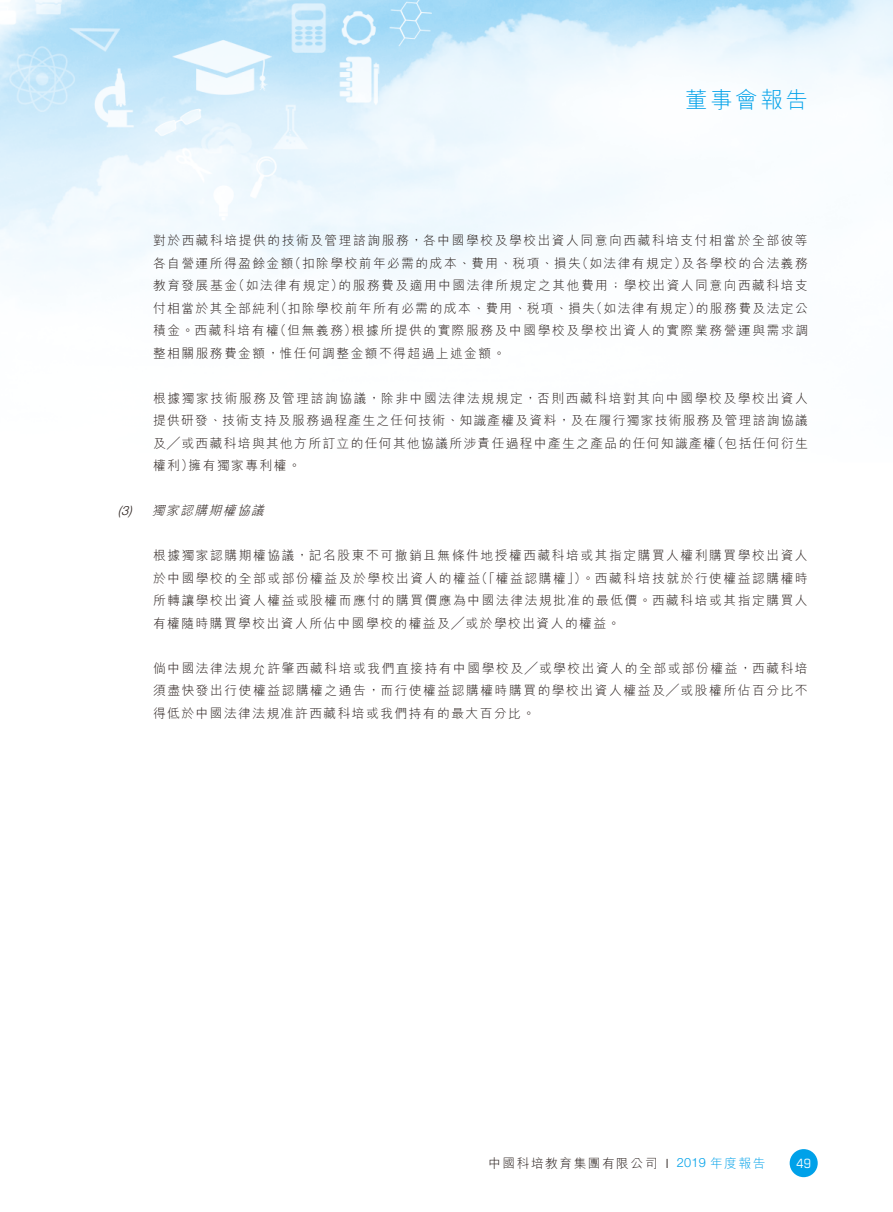
<style>
.page{position:relative;width:893px;height:1212px;background:#fff}
.page>*{position:absolute;margin:0;border:0;box-sizing:border-box;transform-origin:0 0}
.t1{font:300 22.5px "M Hei HK";letter-spacing:.115em;color:#00a1e9}
.t2{font:300 12.75px/22.5px "M Hei HK";letter-spacing:.115em;color:#231916;text-align:justify}
.t3{font:italic 300 12.75px "M Hei HK";color:#231916}
.t4{font:condensed 12.75px "Eurostile";color:#fff}
.s1{font-family:"Helvetica Neue"}
.s2{font-family:"Helvetica Neue";color:#00a1e9}
.s3{color:#00a1e9}
</style>
<div class="page">
<img style="left:0;top:0;width:893px;height:285px">
<div style="left:790px;top:1149px;width:28px;height:28px;background:#00a1e9;border-radius:50%"></div>
<h1 class="t1" style="left:685px;top:84px;width:124px">董事會報告</h1>
<p class="t2" style="left:153px;top:229px;width:656px">對於西藏科培提供的技術及管理諮詢服務，各中國學校及學校出資人同意向西藏科培支付相當於全部彼等各自營運所得盈餘金額（扣除學校前年必需的成本、費用、稅項、損失（如法律有規定）及各學校的合法義務教育發展基金（如法律有規定）的服務費及適用中國法律所規定之其他費用；學校出資人同意向西藏科培支付相當於其全部純利（扣除學校前年所有必需的成本、費用、稅項、損失（如法律有規定）的服務費及法定公積金。西藏科培有權（但無義務）根據所提供的實際服務及中國學校及學校出資人的實際業務營運與需求調整相關服務費金額，惟任何調整金額不得超過上述金額。</p>
<p class="t2" style="left:153px;top:386px;width:656px">根據獨家技術服務及管理諮詢協議，除非中國法律法規規定，否則西藏科培對其向中國學校及學校出資人提供研發、技術支持及服務過程產生之任何技術、知識產權及資料，及在履行獨家技術服務及管理諮詢協議及╱或西藏科培與其他方所訂立的任何其他協議所涉責任過程中產生之產品的任何知識產權（包括任何衍生權利）擁有獨家專利權。</p>
<p class="t3" style="left:118px;top:502px;width:152px"><span class="s1">(3)</span> 獨家認購期權協議</p>
<p class="t2" style="left:153px;top:544px;width:656px">根據獨家認購期權協議，記名股東不可撤銷且無條件地授權西藏科培或其指定購買人權利購買學校出資人於中國學校的全部或部份權益及於學校出資人的權益（「權益認購權」）。西藏科培技就於行使權益認購權時所轉讓學校出資人權益或股權而應付的購買價應為中國法律法規批准的最低價。西藏科培或其指定購買人有權隨時購買學校出資人所佔中國學校的權益及╱或於學校出資人的權益。</p>
<p class="t2" style="left:153px;top:656px;width:656px">倘中國法律法規允許肇西藏科培或我們直接持有中國學校及╱或學校出資人的全部或部份權益，西藏科培須盡快發出行使權益認購權之通告，而行使權益認購權時購買的學校出資人權益及╱或股權所佔百分比不得低於中國法律法規准許西藏科培或我們持有的最大百分比。</p>
<p class="t2" style="left:488px;top:1152px;width:278px">中國科培教育集團有限公司 <span class="s1">I</span> <span class="s2">2019</span> <span class="s3">年度報告</span></p>
<p class="t4" style="left:796px;top:1155px;width:16px">49</p>
</div>
